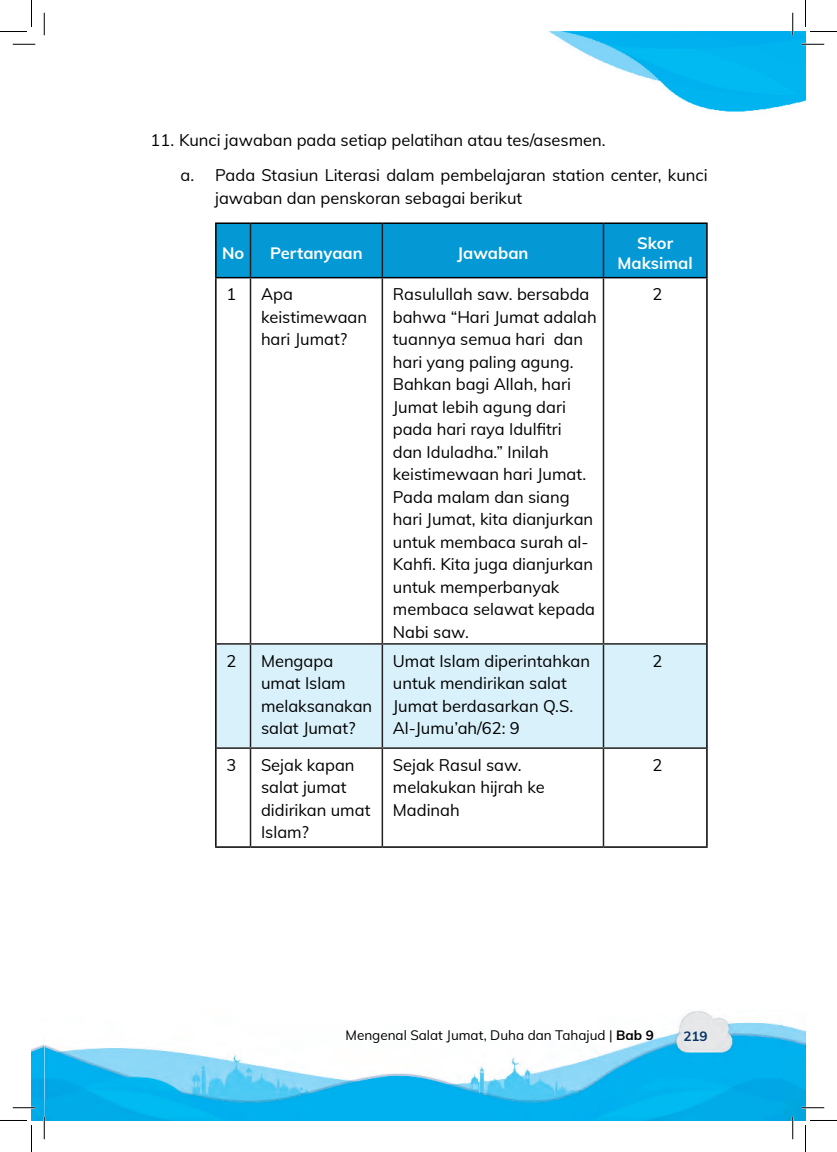
<style>
.page{position:relative;width:837px;height:1152px;background:#fff}
.page>*{position:absolute;margin:0;border:0;box-sizing:border-box;transform-origin:0 0}
.t1{font:16.5px/22.5px "Mulish";color:#000}
.t2{font:700 16.5px/19.8px "Mulish";color:#fff;text-align:center}
.t3{font:13.5px "Mulish";color:#000}
.t4{font:700 13.5px "Mulish";color:#073568}
.s1{font-weight:700}
</style>
<div class="page">
<img style="left:549px;top:32px;width:256px;height:82px">
<img style="left:32px;top:1011px;width:773px;height:109px">
<div style="left:217px;top:224px;width:489px;height:53px;background:#0498d5"></div>
<div style="left:217px;top:644px;width:489px;height:103px;background:#d9f1fb"></div>
<hr style="left:250px;top:224px;width:1px;height:53px;background:#231f20">
<hr style="left:382px;top:224px;width:1px;height:53px;background:#231f20">
<hr style="left:603px;top:224px;width:1px;height:53px;background:#231f20">
<hr style="left:250px;top:278px;width:1px;height:365px;background:#231f20">
<hr style="left:382px;top:278px;width:1px;height:365px;background:#231f20">
<hr style="left:603px;top:278px;width:1px;height:365px;background:#231f20">
<hr style="left:217px;top:643px;width:33px;height:1px;background:#231f20">
<hr style="left:250px;top:643px;width:132px;height:1px;background:#231f20">
<hr style="left:250px;top:644px;width:1px;height:103px;background:#231f20">
<hr style="left:382px;top:643px;width:221px;height:1px;background:#231f20">
<hr style="left:382px;top:644px;width:1px;height:103px;background:#231f20">
<hr style="left:603px;top:643px;width:103px;height:1px;background:#231f20">
<hr style="left:603px;top:644px;width:1px;height:103px;background:#231f20">
<hr style="left:217px;top:747px;width:33px;height:2px;background:#231f20">
<hr style="left:250px;top:747px;width:132px;height:2px;background:#231f20">
<hr style="left:250px;top:749px;width:1px;height:97px;background:#231f20">
<hr style="left:382px;top:747px;width:221px;height:2px;background:#231f20">
<hr style="left:382px;top:749px;width:1px;height:97px;background:#231f20">
<hr style="left:603px;top:747px;width:103px;height:2px;background:#231f20">
<hr style="left:603px;top:749px;width:1px;height:97px;background:#231f20">
<hr style="left:215px;top:277px;width:35px;height:1px;background:#000">
<hr style="left:250px;top:277px;width:132px;height:1px;background:#000">
<hr style="left:382px;top:277px;width:221px;height:1px;background:#000">
<hr style="left:603px;top:277px;width:105px;height:1px;background:#000">
<hr style="left:215px;top:222px;width:35px;height:2px;background:#000">
<hr style="left:215px;top:224px;width:2px;height:53px;background:#000">
<hr style="left:250px;top:222px;width:132px;height:2px;background:#000">
<hr style="left:382px;top:222px;width:221px;height:2px;background:#000">
<hr style="left:603px;top:222px;width:105px;height:2px;background:#000">
<hr style="left:706px;top:224px;width:2px;height:53px;background:#000">
<hr style="left:215px;top:278px;width:2px;height:366px;background:#000">
<hr style="left:706px;top:278px;width:2px;height:366px;background:#000">
<hr style="left:215px;top:644px;width:2px;height:104px;background:#000">
<hr style="left:706px;top:644px;width:2px;height:104px;background:#000">
<hr style="left:215px;top:748px;width:2px;height:98px;background:#000">
<hr style="left:706px;top:748px;width:2px;height:98px;background:#000">
<hr style="left:215px;top:846px;width:35px;height:1px;background:#000">
<hr style="left:250px;top:846px;width:132px;height:1px;background:#000">
<hr style="left:382px;top:846px;width:221px;height:1px;background:#000">
<hr style="left:603px;top:846px;width:105px;height:1px;background:#000">
<hr style="left:802px;top:43px;width:22px;height:2px;background:#fff">
<hr style="left:13px;top:1106px;width:22px;height:2px;background:#fff">
<hr style="left:802px;top:1106px;width:22px;height:2px;background:#fff">
<hr style="left:43px;top:1116px;width:2px;height:23px;background:#fff">
<hr style="left:792px;top:13px;width:2px;height:22px;background:#fff">
<hr style="left:792px;top:1116px;width:2px;height:23px;background:#fff">
<svg style="left:13px;top:44px;width:22px;height:1px"></svg>
<svg style="left:802px;top:44px;width:22px;height:1px"></svg>
<svg style="left:13px;top:1107px;width:22px;height:1px"></svg>
<svg style="left:802px;top:1107px;width:22px;height:1px"></svg>
<svg style="left:44px;top:13px;width:1px;height:22px"></svg>
<svg style="left:44px;top:1116px;width:1px;height:23px"></svg>
<svg style="left:792px;top:13px;width:1px;height:22px"></svg>
<svg style="left:792px;top:1116px;width:1px;height:23px"></svg>
<svg style="left:0;top:0;width:32px;height:32px"></svg>
<svg style="left:0;top:1120px;width:32px;height:32px"></svg>
<svg style="left:805px;top:0;width:32px;height:32px"></svg>
<svg style="left:805px;top:1120px;width:32px;height:32px"></svg>
<p class="t1" style="left:181px;top:122px;width:529px;line-height:35.2px;text-indent:-30px">11. Kunci jawaban pada setiap pelatihan atau tes/asesmen.<br>a. Pada Stasiun Literasi dalam pembelajaran station center, kunci</p>
<p class="t1" style="left:215px;top:186px;width:309px">jawaban dan penskoran sebagai berikut</p>
<p class="t2" style="left:222px;top:242px;width:24px">No</p>
<p class="t2" style="left:270px;top:242px;width:94px">Pertanyaan</p>
<p class="t2" style="left:457px;top:242px;width:73px">Jawaban</p>
<p class="t2" style="left:618px;top:232px;width:77px">Skor<br>Maksimal</p>
<p class="t1" style="left:226px;top:282px;width:11px">1</p>
<p class="t1" style="left:261px;top:282px;width:108px">Apa keistimewaan hari Jumat?</p>
<p class="t1" style="left:393px;top:282px;width:205px">Rasulullah saw. bersabda bahwa “Hari Jumat adalah tuannya semua hari dan hari yang paling agung.<br>Bahkan bagi Allah, hari<br>Jumat lebih agung dari pada hari raya Idulfitri<br>dan Iduladha.” Inilah keistimewaan hari Jumat.<br>Pada malam dan siang hari Jumat, kita dianjurkan untuk membaca surah al-<br>Kahfi. Kita juga dianjurkan untuk memperbanyak membaca selawat kepada<br>Nabi saw.</p>
<p class="t1" style="left:652px;top:282px;width:11px">2</p>
<p class="t1" style="left:226px;top:648px;width:11px">2</p>
<p class="t1" style="left:261px;top:648px;width:113px">Mengapa umat Islam melaksanakan salat Jumat?</p>
<p class="t1" style="left:393px;top:648px;width:199px">Umat Islam diperintahkan untuk mendirikan salat<br>Jumat berdasarkan Q.S.<br>Al-Jumu’ah/62: 9</p>
<p class="t1" style="left:652px;top:648px;width:11px">2</p>
<p class="t1" style="left:226px;top:753px;width:11px">3</p>
<p class="t1" style="left:261px;top:753px;width:111px">Sejak kapan salat jumat didirikan umat<br>Islam?</p>
<p class="t1" style="left:393px;top:753px;width:154px">Sejak Rasul saw. melakukan hijrah ke<br>Madinah</p>
<p class="t1" style="left:652px;top:753px;width:11px">2</p>
<p class="t3" style="left:345px;top:1025px;width:310px">Mengenal Salat Jumat, Duha dan Tahajud | <span class="s1">Bab 9</span></p>
<p class="t4" style="left:683px;top:1026px;width:26px">219</p>
</div>
